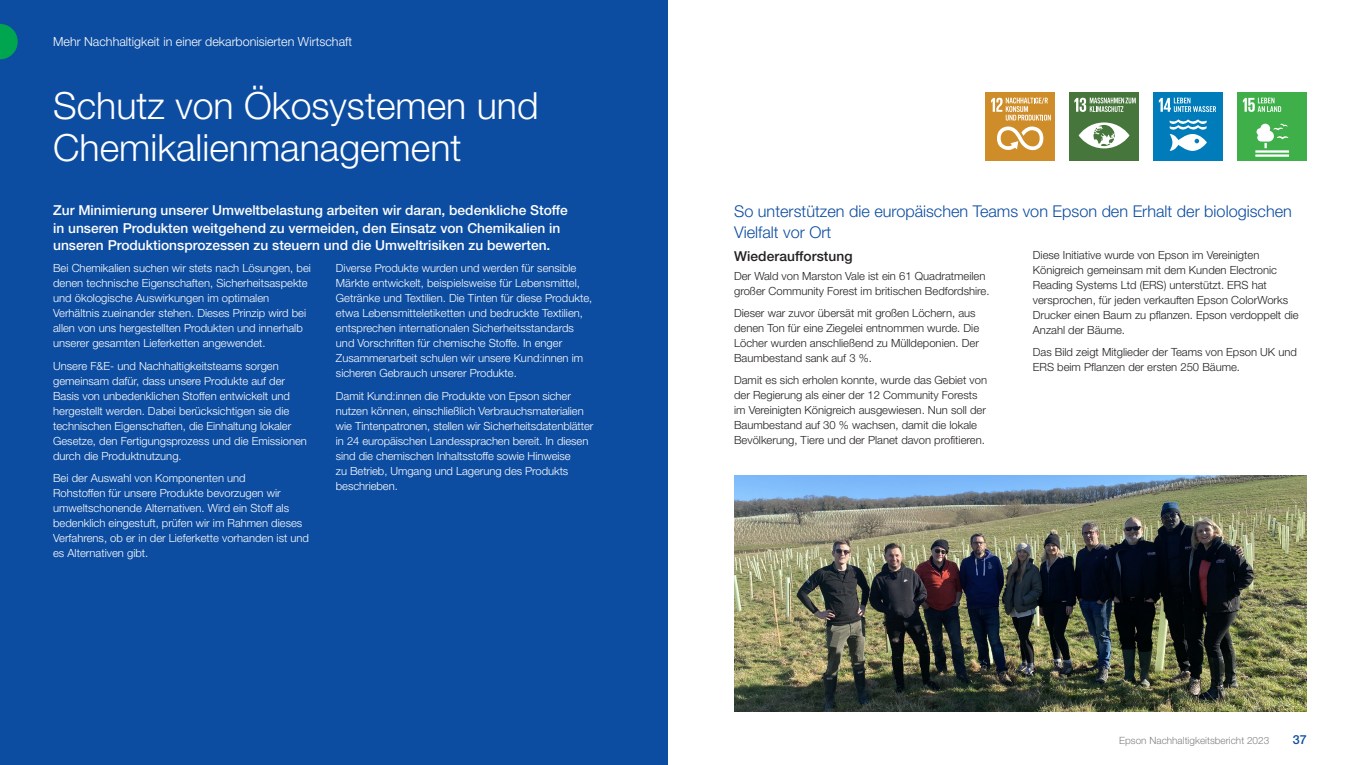
<style>
.page{position:relative;width:1360px;height:765px;background:#fff}
.page>*{position:absolute;margin:0;border:0;box-sizing:border-box;transform-origin:0 0}
.t1{font:300 37.5px/42.5px "Helvetica Neue LT Std";color:#fff}
.t2{font:300 16.25px/21.2px "Helvetica Neue LT Std";color:#0d4da1}
.intro_large-body{font:500 13.75px/17.5px "Helvetica Neue LT Std";color:#fff}
.t3{font:500 13.75px "Helvetica Neue LT Std";letter-spacing:.005em;color:#231f20}
.t4{font:300 12.5px "Helvetica Neue LT Std";color:#fff}
.t5{font:500 12.5px "Helvetica Neue LT Std";color:#0d4da1}
.body{font:300 11.25px/15px "Helvetica Neue LT Std";color:#fff}
.body-2{font:300 11.25px/15px "Helvetica Neue LT Std";color:#231f20}
.t6{font:300 10px "Helvetica Neue LT Std";color:#828283}
</style>
<div class="page">
<div style="left:0;top:0;width:668px;height:765px;background:#0d4da1"></div>
<div style="left:1238px;top:92px;width:69px;height:69px;background:#3eaf49"></div>
<hr style="left:1255px;top:150px;width:34px;height:3px;background:#fff">
<hr style="left:1255px;top:154px;width:34px;height:3px;background:#fff">
<svg style="left:1256px;top:124px;width:32px;height:24px"></svg>
<svg style="left:1243px;top:98px;width:38px;height:14px"></svg>
<div style="left:1154px;top:92px;width:69px;height:69px;background:#007cbb"></div>
<svg style="left:1170px;top:119px;width:37px;height:32px"></svg>
<svg style="left:1159px;top:98px;width:57px;height:14px"></svg>
<div style="left:1070px;top:92px;width:69px;height:69px;background:#46763b"></div>
<svg style="left:1079px;top:122px;width:50px;height:26px"></svg>
<svg style="left:1074px;top:98px;width:62px;height:14px"></svg>
<div style="left:986px;top:92px;width:69px;height:69px;background:#cf8d29"></div>
<svg style="left:997px;top:127px;width:46px;height:23px"></svg>
<svg style="left:991px;top:98px;width:60px;height:23px"></svg>
<img style="left:734px;top:476px;width:573px;height:236px">
<svg style="left:0;top:24px;width:18px;height:35px"></svg>
<p class="t4" style="left:53px;top:34px;width:300px">Mehr Nachhaltigkeit in einer dekarbonisierten Wirtschaft</p>
<h1 class="t1" style="left:53px;top:84px;width:487px">Schutz von Ökosystemen und<br>Chemikalienmanagement</h1>
<p class="intro_large-body" style="left:53px;top:202px;width:516px">Zur Minimierung unserer Umweltbelastung arbeiten wir daran, bedenkliche Stoffe in unseren Produkten weitgehend zu vermeiden, den Einsatz von Chemikalien in unseren Produktionsprozessen zu steuern und die Umweltrisiken zu bewerten.</p>
<p class="body" style="left:53px;top:261px;width:259px">Bei Chemikalien suchen wir stets nach Lösungen, bei denen technische Eigenschaften, Sicherheitsaspekte und ökologische Auswirkungen im optimalen Verhältnis zueinander stehen. Dieses Prinzip wird bei allen von uns hergestellten Produkten und innerhalb unserer gesamten Lieferketten angewendet.</p>
<p class="body" style="left:53px;top:358px;width:255px">Unsere F&amp;E- und Nachhaltigkeitsteams sorgen gemeinsam dafür, dass unsere Produkte auf der Basis von unbedenklichen Stoffen entwickelt und hergestellt werden. Dabei berücksichtigen sie die technischen Eigenschaften, die Einhaltung lokaler Gesetze, den Fertigungsprozess und die Emissionen durch die Produktnutzung.</p>
<p class="body" style="left:53px;top:470px;width:257px">Bei der Auswahl von Komponenten und<br>Rohstoffen für unsere Produkte bevorzugen wir umweltschonende Alternativen. Wird ein Stoff als bedenklich eingestuft, prüfen wir im Rahmen dieses Verfahrens, ob er in der Lieferkette vorhanden ist und es Alternativen gibt.</p>
<p class="body" style="left:336px;top:261px;width:258px">Diverse Produkte wurden und werden für sensible Märkte entwickelt, beispielsweise für Lebensmittel, Getränke und Textilien. Die Tinten für diese Produkte, etwa Lebensmitteletiketten und bedruckte Textilien, entsprechen internationalen Sicherheitsstandards und Vorschriften für chemische Stoffe. In enger Zusammenarbeit schulen wir unsere Kund:innen im sicheren Gebrauch unserer Produkte.</p>
<p class="body" style="left:336px;top:388px;width:259px">Damit Kund:innen die Produkte von Epson sicher nutzen können, einschließlich Verbrauchsmaterialien wie Tintenpatronen, stellen wir Sicherheitsdatenblätter in 24 europäischen Landessprachen bereit. In diesen sind die chemischen Inhaltsstoffe sowie Hinweise<br>zu Betrieb, Umgang und Lagerung des Produkts beschrieben.</p>
<h2 class="t2" style="left:734px;top:200px;width:559px">So unterstützen die europäischen Teams von Epson den Erhalt der biologischen<br>Vielfalt vor Ort</h2>
<h3 class="t3" style="left:734px;top:248px;width:120px">Wiederaufforstung</h3>
<p class="body-2" style="left:734px;top:268px;width:257px">Der Wald von Marston Vale ist ein 61 Quadratmeilen großer Community Forest im britischen Bedfordshire.</p>
<p class="body-2" style="left:734px;top:305px;width:247px">Dieser war zuvor übersät mit großen Löchern, aus denen Ton für eine Ziegelei entnommen wurde. Die Löcher wurden anschließend zu Mülldeponien. Der Baumbestand sank auf 3 %.</p>
<p class="body-2" style="left:734px;top:372px;width:254px">Damit es sich erholen konnte, wurde das Gebiet von der Regierung als einer der 12 Community Forests im Vereinigten Königreich ausgewiesen. Nun soll der Baumbestand auf 30 % wachsen, damit die lokale Bevölkerung, Tiere und der Planet davon profitieren.</p>
<p class="body-2" style="left:1033px;top:247px;width:267px">Diese Initiative wurde von Epson im Vereinigten Königreich gemeinsam mit dem Kunden Electronic Reading Systems Ltd (ERS) unterstützt. ERS hat versprochen, für jeden verkauften Epson ColorWorks Drucker einen Baum zu pflanzen. Epson verdoppelt die Anzahl der Bäume.</p>
<p class="body-2" style="left:1033px;top:344px;width:266px">Das Bild zeigt Mitglieder der Teams von Epson UK und<br>ERS beim Pflanzen der ersten 250 Bäume.</p>
<p class="t6" style="left:1119px;top:734px;width:152px">Epson Nachhaltigkeitsbericht 2023</p>
<p class="t5" style="left:1293px;top:732px;width:15px">37</p>
</div>
